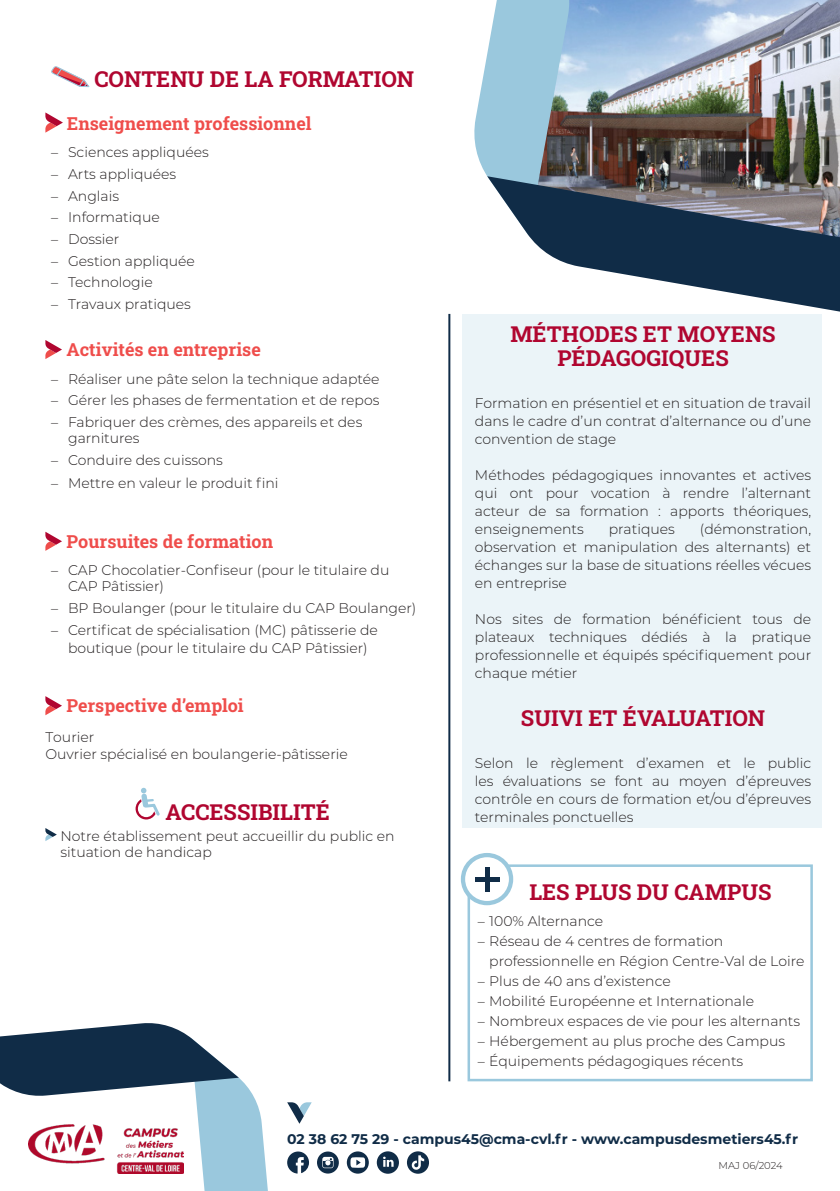
<style>
.page{position:relative;width:840px;height:1191px;background:#fff}
.page>*{position:absolute;margin:0;border:0;box-sizing:border-box;transform-origin:0 0}
.TITRES{font:700 22px "Roboto Slab";color:#b00630}
.TXT_COURANT{font:700 22px/24px "Roboto Slab";color:#b00630;text-align:center}
.TXT_COURANT-2{font:700 18px "Roboto Slab";color:#ef4d4b}
.TXT_COURANT-3{font:300 14px/18px "Montserrat";color:#231f20;text-align:justify}
.TITRES-2{font:300 14px/16px "Montserrat";color:#231f20}
.Mini_titre{font:700 14px "Montserrat";color:#102c47}
.TXT_COURANT-4{font:300 10px "Montserrat";color:#231f20}
</style>
<div class="page">
<div style="left:462px;top:314px;width:359px;height:513px;background:#ebf4f8"></div>
<hr style="left:448px;top:314px;width:2px;height:767px;background:#102c47">
<svg style="left:0;top:1023px;width:268px;height:168px"></svg>
<svg style="left:51px;top:66px;width:38px;height:21px"></svg>
<svg style="left:45px;top:112px;width:18px;height:21px"></svg>
<svg style="left:45px;top:340px;width:17px;height:19px"></svg>
<svg style="left:45px;top:532px;width:17px;height:19px"></svg>
<svg style="left:45px;top:696px;width:17px;height:19px"></svg>
<svg style="left:135px;top:788px;width:25px;height:31px"></svg>
<svg style="left:45px;top:828px;width:12px;height:13px"></svg>
<svg style="left:287px;top:1102px;width:24px;height:21px"></svg>
<div style="left:467px;top:864px;width:345px;height:217px;border:3px solid #9ac8dd"></div>
<svg style="left:462px;top:855px;width:49px;height:48px"></svg>
<div style="left:460px;top:853px;width:53px;height:52px;border:4px solid #9ac8dd;border-radius:50%"></div>
<div style="left:484px;top:866px;width:5px;height:25px;background:#102c47"></div>
<div style="left:474px;top:876px;width:25px;height:5px;background:#102c47"></div>
<svg style="left:287px;top:1151px;width:22px;height:22px"></svg>
<svg style="left:346px;top:1151px;width:22px;height:22px"></svg>
<svg style="left:376px;top:1151px;width:23px;height:22px"></svg>
<svg style="left:317px;top:1151px;width:21px;height:22px"></svg>
<svg style="left:406px;top:1151px;width:23px;height:22px"></svg>
<img style="left:29px;top:1124px;width:154px;height:49px">
<img style="left:571px;top:0;width:268px;height:176px">
<svg style="left:474px;top:0;width:97px;height:176px;background:#9ec0d0"></svg>
<svg style="left:487px;top:176px;width:352px;height:168px"></svg>
<p class="TITRES" style="left:94px;top:64px;width:321px">CONTENU DE LA FORMATION</p>
<p class="TXT_COURANT-2" style="left:67px;top:111px;width:246px">Enseignement professionnel</p>
<p class="TXT_COURANT-3" style="left:51px;top:143px;width:159px">– Sciences appliquées</p>
<p class="TXT_COURANT-3" style="left:51px;top:164px;width:127px">– Arts appliquées</p>
<p class="TXT_COURANT-3" style="left:51px;top:186px;width:70px">– Anglais</p>
<p class="TXT_COURANT-3" style="left:51px;top:208px;width:110px">– Informatique</p>
<p class="TXT_COURANT-3" style="left:51px;top:229px;width:70px">– Dossier</p>
<p class="TXT_COURANT-3" style="left:51px;top:251px;width:145px">– Gestion appliquée</p>
<p class="TXT_COURANT-3" style="left:51px;top:273px;width:103px">– Technologie</p>
<p class="TXT_COURANT-3" style="left:51px;top:294px;width:141px">– Travaux pratiques</p>
<p class="TXT_COURANT-2" style="left:66px;top:337px;width:196px">Activités en entreprise</p>
<p class="TXT_COURANT-3" style="left:51px;top:369px;width:330px">– Réaliser une pâte selon la technique adaptée</p>
<p class="TXT_COURANT-3" style="left:51px;top:391px;width:330px">– Gérer les phases de fermentation et de repos</p>
<p class="TXT_COURANT-3" style="left:68px;top:413px;width:295px;line-height:16px;text-indent:-17px">– Fabriquer des crèmes, des appareils et des garnitures</p>
<p class="TXT_COURANT-3" style="left:51px;top:450px;width:173px">– Conduire des cuissons</p>
<p class="TXT_COURANT-3" style="left:51px;top:474px;width:229px">– Mettre en valeur le produit fini</p>
<p class="TXT_COURANT-2" style="left:67px;top:529px;width:208px">Poursuites de formation</p>
<p class="TXT_COURANT-3" style="left:68px;top:562px;width:323px;line-height:16px;text-indent:-17px">– CAP Chocolatier-Confiseur (pour le titulaire du<br>CAP Pâtissier)</p>
<p class="TXT_COURANT-3" style="left:51px;top:598px;width:366px">– BP Boulanger (pour le titulaire du CAP Boulanger)</p>
<p class="TXT_COURANT-3" style="left:51px;top:620px;width:328px;text-align:center">– Certificat de spécialisation (MC) pâtisserie de boutique (pour le titulaire du CAP Pâtissier)</p>
<p class="TXT_COURANT-2" style="left:66px;top:693px;width:178px">Perspective d’emploi</p>
<p class="TXT_COURANT-3" style="left:45px;top:728px;width:304px;line-height:16.8px">Tourier<br>Ouvrier spécialisé en boulangerie-pâtisserie</p>
<p class="TITRES" style="left:165px;top:796px;width:166px">ACCESSIBILITÉ</p>
<p class="TITRES-2" style="left:60px;top:827px;width:335px">Notre établissement peut accueillir du public en situation de handicap</p>
<p class="TXT_COURANT" style="left:510px;top:322px;width:266px">MÉTHODES ET MOYENS<br>PÉDAGOGIQUES</p>
<p class="TXT_COURANT-3" style="left:474px;top:394px;width:337px">Formation en présentiel et en situation de travail dans le cadre d’un contrat d’alternance ou d’une convention de stage</p>
<p class="TXT_COURANT-3" style="left:474px;top:466px;width:337px">Méthodes pédagogiques innovantes et actives qui ont pour vocation à rendre l’alternant acteur de sa formation : apports théoriques, enseignements</p>
<p class="TXT_COURANT-3" style="left:474px;top:520px;width:337px;text-indent:225px">(démonstration, observation et manipulation des alternants) et échanges sur la base de situations réelles vécues en entreprise</p>
<p class="TXT_COURANT-3" style="left:474px;top:610px;width:337px">Nos sites de formation bénéficient tous de plateaux techniques dédiés à la pratique professionnelle et équipés spécifiquement pour chaque métier</p>
<p class="TXT_COURANT" style="left:520px;top:705px;width:246px">SUIVI ET ÉVALUATION</p>
<p class="TXT_COURANT-3" style="left:474px;top:753px;width:337px">Selon le règlement d’examen et le public les évaluations se font au moyen d’épreuves contrôle en cours de formation et/ou d’épreuves terminales ponctuelles</p>
<p class="TXT_COURANT-3" style="left:608px;top:520px;width:68px">pratiques</p>
<p class="TITRES" style="left:529px;top:877px;width:243px">LES PLUS DU CAMPUS</p>
<p class="TXT_COURANT-3" style="left:477px;top:911px;width:127px">– 100% Alternance</p>
<p class="TXT_COURANT-3" style="left:489px;top:930px;width:316px;line-height:20px;text-indent:-11px">– Réseau de 4 centres de formation professionnelle en Région Centre-Val de Loire</p>
<p class="TXT_COURANT-3" style="left:477px;top:971px;width:194px">– Plus de 40 ans d’existence</p>
<p class="TXT_COURANT-3" style="left:477px;top:991px;width:277px">– Mobilité Européenne et Internationale</p>
<p class="TXT_COURANT-3" style="left:477px;top:1011px;width:323px">– Nombreux espaces de vie pour les alternants</p>
<p class="TXT_COURANT-3" style="left:477px;top:1031px;width:308px">– Hébergement au plus proche des Campus</p>
<p class="TXT_COURANT-3" style="left:477px;top:1051px;width:267px">– Équipements pédagogiques récents</p>
<p class="Mini_titre" style="left:287px;top:1129px;width:512px">02 38 62 75 29 - campus45@cma-cvl.fr - www.campusdesmetiers45.fr</p>
<p class="TXT_COURANT-4" style="left:718px;top:1159px;width:66px">MAJ 06/2024</p>
</div>
